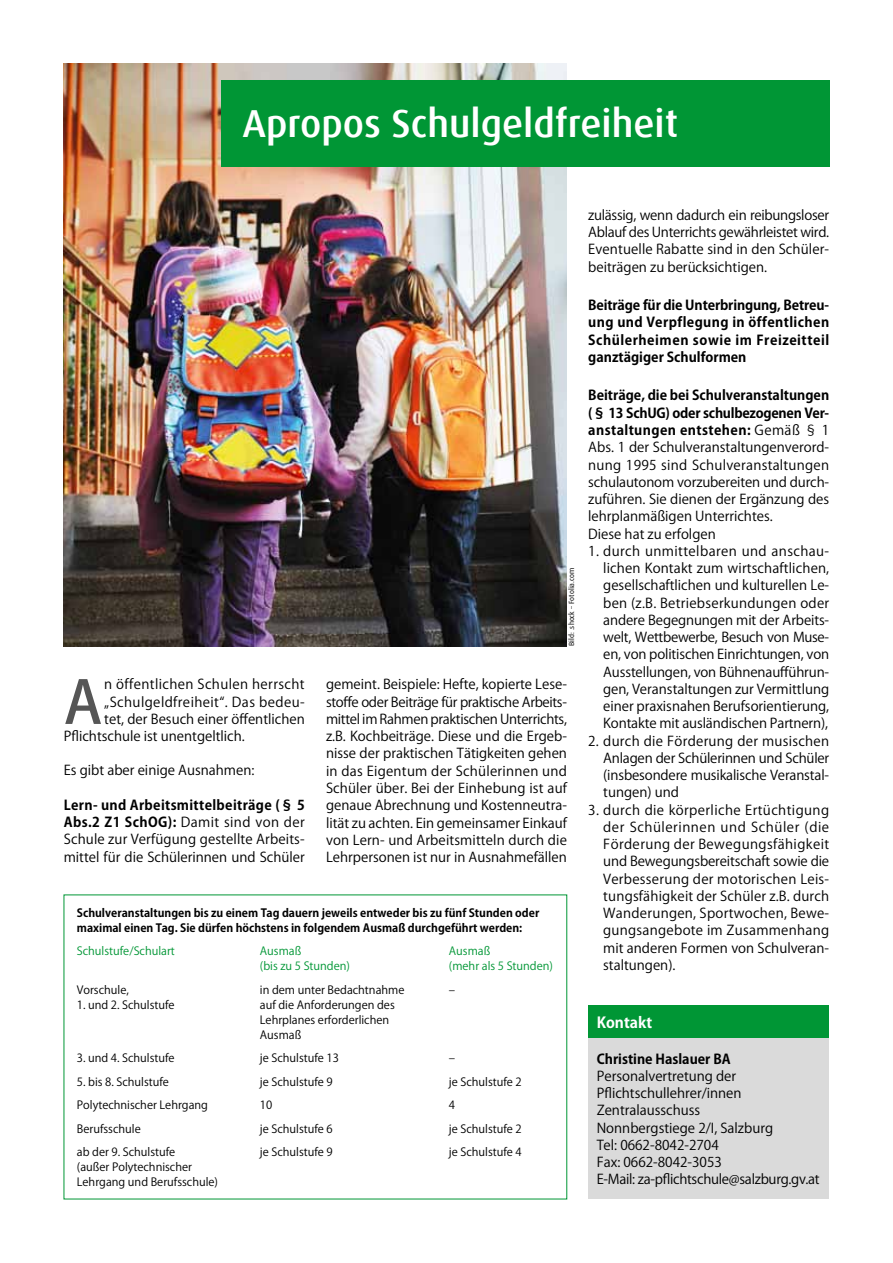
<style>
.page{position:relative;width:893px;height:1263px;background:#fff}
.page>*{position:absolute;margin:0;border:0;box-sizing:border-box;transform-origin:0 0}
.t1{font:500 58.65px "Koz Go Pro";color:#565656}
.t2{font:500 39px "Dax";color:#fff}
.t3{font:700 15px "Koz Go Pro";color:#fff}
.t4{font:13.5px/17.2px "Koz Go Pro";color:#000;text-align:justify}
.t5{font:700 13.5px/17.2px "Koz Go Pro";color:#000;text-align:justify}
.t6{font:13.5px "Koz Go Pro";letter-spacing:.03em;color:#000}
.t7{font:11.25px/15px "Koz Go Pro";color:#000}
.t8{font:700 11.25px/15px "Koz Go Pro";color:#000}
.t9{font:11.25px "Koz Go Pro";color:#009635}
.t10{font:7.5px "Dax";color:#000}
.s1{font-weight:700}
</style>
<div class="page">
<img style="left:64px;top:64px;width:503px;height:582px">
<div style="left:588px;top:1038px;width:241px;height:161px;background:#dadada"></div>
<div style="left:588px;top:1005px;width:241px;height:33px;background:#009635"></div>
<div style="left:221px;top:80px;width:608px;height:86px;background:#009635"></div>
<h2 class="t2" style="left:242px;top:101px;width:437px">Apropos Schulgeldfreiheit</h2>
<h1 class="t1" style="left:64px;top:665px;width:40px">A</h1>
<p class="t6" style="left:104px;top:676px;width:202px">n öffentlichen Schulen herrscht</p>
<p class="t6" style="left:104px;top:693px;width:202px">„Schulgeldfreiheit“. Das bedeu-</p>
<p class="t4" style="left:104px;top:711px;width:202px">tet, der Besuch einer öffentlichen</p>
<p class="t4" style="left:64px;top:728px;width:182px">Pflichtschule ist unentgeltlich.</p>
<p class="t4" style="left:64px;top:762px;width:192px">Es gibt aber einige Ausnahmen:</p>
<p class="t4" style="left:64px;top:796px;width:242px"><span class="s1">Lern- und Arbeitsmittelbeiträge (§ 5<br>Abs.2 Z1 SchOG):</span> Damit sind von der Schule zur Verfügung gestellte Arbeits&shy;mittel für die Schülerinnen und Schüler</p>
<p class="t10" style="left:567px;top:646px;width:80px;rotate:-90deg">Bild: .shock – Fotolia.com</p>
<p class="t4" style="left:326px;top:676px;width:242px">gemeint. Beispiele: Hefte, kopierte Lese&shy;stoffe oder Beiträge für praktische Arbeits&shy;mittel im Rahmen praktischen Unterrichts, z.B. Kochbeiträge. Diese und die Ergeb&shy;nisse der praktischen Tätigkeiten gehen in das Eigentum der Schülerinnen und Schüler über. Bei der Einhebung ist auf genaue Abrechnung und Kostenneutra&shy;lität zu achten. Ein gemeinsamer Einkauf von Lern- und Arbeitsmitteln durch die Lehrpersonen ist nur in Ausnahmefällen</p>
<p class="t8" style="left:77px;top:905px;width:464px">Schulveranstaltungen bis zu einem Tag dauern jeweils entweder bis zu fünf Stunden oder maximal einen Tag. Sie dürfen höchstens in folgendem Ausmaß durchgeführt werden:</p>
<p class="t9" style="left:77px;top:943px;width:99px">Schulstufe/Schulart</p>
<p class="t9" style="left:260px;top:943px;width:43px">Ausmaß</p>
<p class="t9" style="left:449px;top:943px;width:43px">Ausmaß</p>
<p class="t9" style="left:260px;top:958px;width:92px">(bis zu 5 Stunden)</p>
<p class="t9" style="left:449px;top:958px;width:106px">(mehr als 5 Stunden)</p>
<p class="t7" style="left:77px;top:982px;width:53px">Vorschule,</p>
<p class="t7" style="left:260px;top:982px;width:146px">in dem unter Bedachtnahme</p>
<p class="t7" style="left:449px;top:982px;width:8px">–</p>
<p class="t7" style="left:77px;top:997px;width:99px">1. und 2. Schulstufe</p>
<p class="t7" style="left:260px;top:997px;width:136px">auf die Anforderungen des<br>Lehrplanes erforderlichen<br>Ausmaß</p>
<p class="t7" style="left:77px;top:1051px;width:99px">3. und 4. Schulstufe</p>
<p class="t7" style="left:260px;top:1051px;width:81px">je Schulstufe 13</p>
<p class="t7" style="left:449px;top:1051px;width:8px">–</p>
<p class="t7" style="left:77px;top:1074px;width:94px">5. bis 8. Schulstufe</p>
<p class="t7" style="left:260px;top:1074px;width:74px">je Schulstufe 9</p>
<p class="t7" style="left:449px;top:1074px;width:74px">je Schulstufe 2</p>
<p class="t7" style="left:77px;top:1098px;width:133px">Polytechnischer Lehrgang</p>
<p class="t7" style="left:260px;top:1098px;width:14px">10</p>
<p class="t7" style="left:449px;top:1098px;width:8px">4</p>
<p class="t7" style="left:77px;top:1121px;width:65px">Berufsschule</p>
<p class="t7" style="left:260px;top:1121px;width:74px">je Schulstufe 6</p>
<p class="t7" style="left:449px;top:1121px;width:74px">je Schulstufe 2</p>
<p class="t7" style="left:77px;top:1145px;width:100px">ab der 9. Schulstufe</p>
<p class="t7" style="left:260px;top:1145px;width:74px">je Schulstufe 9</p>
<p class="t7" style="left:449px;top:1145px;width:74px">je Schulstufe 4</p>
<p class="t7" style="left:77px;top:1160px;width:143px">(außer Polytechnischer<br>Lehrgang und Berufsschule)</p>
<p class="t4" style="left:588px;top:207px;width:242px">zulässig, wenn dadurch ein reibungsloser Ablauf des Unterrichts gewährleistet wird.<br>Eventuelle Rabatte sind in den Schüler&shy;beiträgen zu berücksichtigen.</p>
<p class="t5" style="left:588px;top:297px;width:242px">Beiträge für die Unterbringung, Betreu&shy;ung und Verpflegung in öffentlichen Schülerheimen sowie im Freizeitteil ganztägiger Schulformen</p>
<p class="t4" style="left:588px;top:387px;width:242px;text-align:left"><span class="s1">Beiträge, die bei Schulveranstaltungen (§ 13 SchUG) oder schulbezogenen Ver&shy;anstaltungen entstehen:</span> Gemäß § 1<br>Abs. 1 der Schulveranstaltungenverord&shy;nung 1995 sind Schulveranstaltungen schulautonom vorzubereiten und durch&shy;zuführen. Sie dienen der Ergänzung des lehrplanmäßigen Unterrichtes.<br>Diese hat zu erfolgen</p>
<p class="t4" style="left:603px;top:542px;width:227px;text-indent:-15px">1. durch unmittelbaren und anschau&shy;lichen Kontakt zum wirtschaftlichen, gesellschaftlichen und kulturellen Le&shy;ben (z.B. Betriebserkundungen oder andere Begegnungen mit der Arbeits&shy;welt, Wettbewerbe, Besuch von Muse&shy;en, von politischen Einrichtungen, von Ausstellungen, von Bühnenaufführun&shy;gen, Veranstaltungen zur Vermittlung einer praxisnahen Berufsorientierung, Kontakte mit ausländischen Partnern),</p>
<p class="t4" style="left:603px;top:732px;width:227px;text-indent:-15px">2. durch die Förderung der musischen Anlagen der Schülerinnen und Schüler (insbesondere musikalische Veranstal&shy;tungen) und</p>
<p class="t4" style="left:603px;top:801px;width:227px;text-indent:-15px">3. durch die körperliche Ertüchtigung der Schülerinnen und Schüler (die Förderung der Bewegungsfähigkeit und Bewegungsbereitschaft sowie die Verbesserung der motorischen Leis&shy;tungsfähigkeit der Schüler z.B. durch Wanderungen, Sportwochen, Bewe&shy;gungsangebote im Zusammenhang mit anderen Formen von Schulveran&shy;staltungen).</p>
<p class="t3" style="left:597px;top:1012px;width:57px">Kontakt</p>
<p class="t5" style="left:597px;top:1051px;width:136px">Christine Haslauer BA</p>
<p class="t4" style="left:597px;top:1067px;width:224px;text-align:left">Personalvertretung der<br>Pflichtschullehrer/innen<br>Zentralausschuss<br>Nonnbergstiege 2/I, Salzburg<br>Tel: 0662-8042-2704<br>Fax: 0662-8042-3053<br>E-Mail: za-pflichtschule@salzburg.gv.at</p>
</div>
